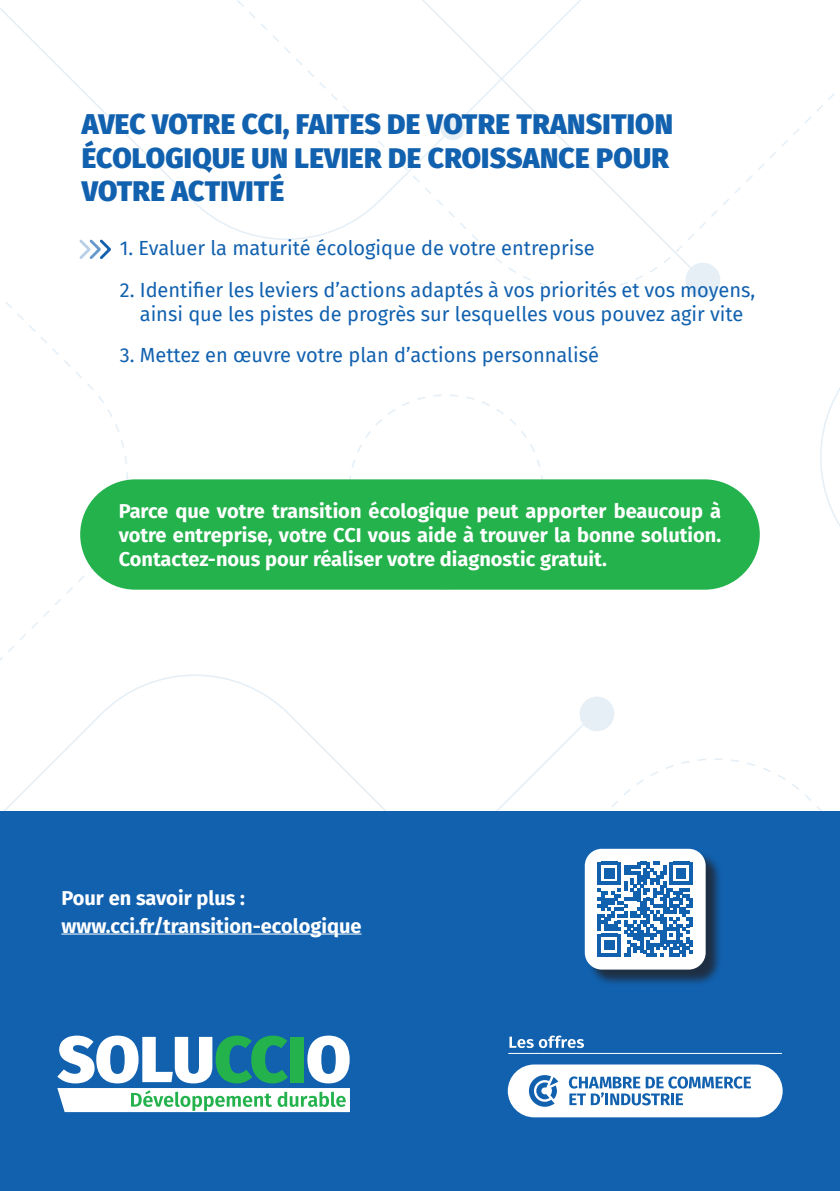
<style>
.page{position:relative;width:840px;height:1191px;background:#fff}
.page>*{position:absolute;margin:0;border:0;box-sizing:border-box;transform-origin:0 0}
.titre{font:900 28px/33.6px "Fira Sans";letter-spacing:.01em;color:#1161af}
.texte{font:20px/24px "Fira Sans";color:#1161af;text-align:center}
.texte-2{font:700 20px/24px "Fira Sans";color:#fff;text-align:justify}
</style>
<div class="page">
<svg style="left:304px;top:0;width:535px;height:811px"></svg>
<div style="left:579px;top:696px;width:35px;height:35px;background:#e6eff6;border-radius:50%"></div>
<div style="left:685px;top:263px;width:35px;height:34px;background:#e6eff6;border-radius:50%"></div>
<div style="left:440px;top:115px;width:25px;height:25px;background:#e6eff6;border-radius:50%"></div>
<svg style="left:348px;top:394px;width:195px;height:85px"></svg>
<svg style="left:79px;top:239px;width:32px;height:20px"></svg>
<div style="left:0;top:811px;width:839px;height:380px;background:#1161af"></div>
<hr style="left:61px;top:933px;width:300px;height:1px;background:#fff">
<div style="left:587px;top:851px;width:135px;height:135px;background:#231f20;opacity:.75"></div>
<div style="left:584px;top:848px;width:121px;height:121px;background:#fff;border-radius:17px"></div>
<svg style="left:597px;top:862px;width:95px;height:94px"></svg>
<hr style="left:508px;top:1053px;width:273px;height:1px;background:#fff">
<svg style="left:509px;top:1035px;width:74px;height:13px"></svg>
<div style="left:507px;top:1064px;width:275px;height:53px;background:#fff;border-radius:26px"></div>
<svg style="left:528px;top:1075px;width:30px;height:31px"></svg>
<svg style="left:568px;top:1076px;width:182px;height:29px"></svg>
<svg style="left:57px;top:1035px;width:293px;height:77px"></svg>
<div style="left:80px;top:479px;width:679px;height:110px;background:#23b24b;border-radius:55px"></div>
<p class="titre" style="left:82px;top:105px;width:592px">AVEC VOTRE CCI, FAITES DE VOTRE TRANSITION<br>ÉCOLOGIQUE UN LEVIER DE CROISSANCE POUR<br>VOTRE ACTIVITÉ</p>
<p class="texte" style="left:120px;top:236px;width:476px">1. Evaluer la maturité écologique de votre entreprise</p>
<p class="texte" style="left:120px;top:277px;width:636px">2. Identifier les leviers d’actions adaptés à vos priorités et vos moyens, ainsi que les pistes de progrès sur lesquelles vous pouvez agir vite</p>
<p class="texte" style="left:120px;top:342px;width:480px">3. Mettez en œuvre votre plan d’actions personnalisé</p>
<p class="texte-2" style="left:119px;top:497px;width:603px">Parce que votre transition écologique peut apporter beaucoup à votre entreprise, votre CCI vous aide à trouver la bonne solution.<br>Contactez-nous pour réaliser votre diagnostic gratuit.</p>
<p class="texte-2" style="left:61px;top:884px;width:185px">Pour en savoir plus :</p>
<p class="texte-2" style="left:61px;top:912px;width:301px">www.cci.fr/transition-ecologique</p>
</div>
